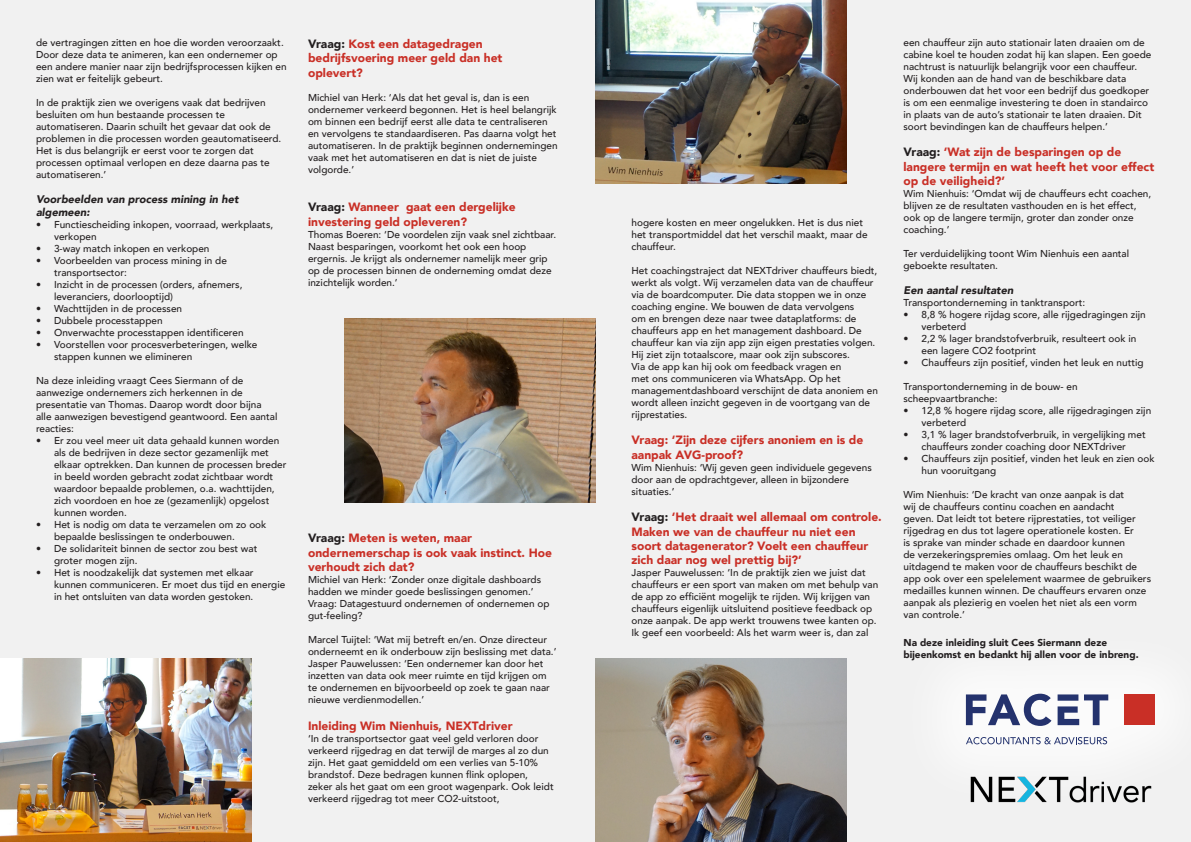
<style>
.page{position:relative;width:1191px;height:842px;background:#f1f1f1}
.page>*{position:absolute;margin:0;border:0;box-sizing:border-box;transform-origin:0 0}
.t1{font:900 12px/14.4px "Avenir";color:#c92f26}
.t2{font:italic 900 11px/13.2px "Avenir";color:#231f20}
.t3{font:500 10px/12px "Avenir";color:#231f20}
.t4{font:900 10px/12px "Avenir";color:#231f20}
.s1{color:#231f20}
</style>
<div class="page">
<div style="left:895px;top:623px;width:296px;height:190px;background:#f4f4f4"></div>
<svg style="left:966px;top:694px;width:85px;height:32px"></svg>
<div style="left:1124px;top:694px;width:31px;height:31px;background:#c92f26"></div>
<svg style="left:1057px;top:694px;width:51px;height:31px"></svg>
<svg style="left:966px;top:737px;width:141px;height:7px"></svg>
<img style="left:970px;top:776px;width:182px;height:27px">
<img style="left:0;top:658px;width:251px;height:184px">
<img style="left:344px;top:319px;width:251px;height:183px">
<img style="left:595px;top:0;width:252px;height:184px">
<img style="left:595px;top:658px;width:252px;height:184px">
<p class="t3" style="left:36px;top:36px;width:252px">de vertragingen zitten en hoe die worden veroorzaakt.<br>Door deze data te animeren, kan een ondernemer op een andere manier naar zijn bedrijfsprocessen kijken en zien wat er feitelijk gebeurt.</p>
<p class="t3" style="left:36px;top:96px;width:247px">In de praktijk zien we overigens vaak dat bedrijven besluiten om hun bestaande processen te automatiseren. Daarin schuilt het gevaar dat ook de problemen in die processen worden geautomatiseerd.<br>Het is dus belangrijk er eerst voor te zorgen dat processen optimaal verlopen en deze daarna pas te automatiseren.’</p>
<p class="t2" style="left:36px;top:193px;width:204px">Voorbeelden van process mining in het algemeen:</p>
<p class="t3" style="left:54px;top:218px;width:221px;text-indent:-18px">• Functiescheiding inkopen, voorraad, werkplaats, verkopen</p>
<p class="t3" style="left:36px;top:242px;width:175px">• 3-way match inkopen en verkopen</p>
<p class="t3" style="left:54px;top:254px;width:174px;text-indent:-18px">• Voorbeelden van process mining in de transportsector:</p>
<p class="t3" style="left:54px;top:278px;width:190px;text-indent:-18px">• Inzicht in de processen (orders, afnemers, leveranciers, doorlooptijd)</p>
<p class="t3" style="left:36px;top:302px;width:148px">• Wachttijden in de processen</p>
<p class="t3" style="left:36px;top:314px;width:128px">• Dubbele processtappen</p>
<p class="t3" style="left:36px;top:326px;width:209px">• Onverwachte processtappen identificeren</p>
<p class="t3" style="left:54px;top:338px;width:205px;text-indent:-18px">• Voorstellen voor procesverbeteringen, welke stappen kunnen we elimineren</p>
<p class="t3" style="left:36px;top:374px;width:243px">Na deze inleiding vraagt Cees Siermann of de aanwezige ondernemers zich herkennen in de presentatie van Thomas. Daarop wordt door bijna alle aanwezigen bevestigend geantwoord. Een aantal reacties:</p>
<p class="t3" style="left:54px;top:434px;width:234px;text-indent:-18px">• Er zou veel meer uit data gehaald kunnen worden als de bedrijven in deze sector gezamenlijk met elkaar optrekken. Dan kunnen de processen breder in beeld worden gebracht zodat zichtbaar wordt waardoor bepaalde problemen, o.a. wachttijden, zich voordoen en hoe ze (gezamenlijk) opgelost kunnen worden.</p>
<p class="t3" style="left:54px;top:518px;width:214px;text-indent:-18px">• Het is nodig om data te verzamelen om zo ook bepaalde beslissingen te onderbouwen.</p>
<p class="t3" style="left:54px;top:542px;width:205px;text-indent:-18px">• De solidariteit binnen de sector zou best wat groter mogen zijn.</p>
<p class="t3" style="left:54px;top:566px;width:233px;text-indent:-18px">• Het is noodzakelijk dat systemen met elkaar kunnen communiceren. Er moet dus tijd en energie in het ontsluiten van data worden gestoken.</p>
<p class="t1" style="left:308px;top:36px;width:196px"><span class="s1">Vraag:</span> Kost een datagedragen bedrijfsvoering meer geld dan het oplevert?</p>
<p class="t3" style="left:308px;top:91px;width:251px">Michiel van Herk: ‘Als dat het geval is, dan is een ondernemer verkeerd begonnen. Het is heel belangrijk om binnen een bedrijf eerst alle data te centraliseren en vervolgens te standaardiseren. Pas daarna volgt het automatiseren. In de praktijk beginnen ondernemingen vaak met het automatiseren en dat is niet de juiste volgorde.’</p>
<p class="t1" style="left:308px;top:200px;width:209px"><span class="s1">Vraag:</span> Wanneer gaat een dergelijke investering geld opleveren?</p>
<p class="t3" style="left:308px;top:228px;width:250px">Thomas Boeren: ‘De voordelen zijn vaak snel zichtbaar.<br>Naast besparingen, voorkomt het ook een hoop ergernis. Je krijgt als ondernemer namelijk meer grip op de processen binnen de onderneming omdat deze inzichtelijk worden.’</p>
<p class="t1" style="left:308px;top:531px;width:245px"><span class="s1">Vraag:</span> Meten is weten, maar ondernemerschap is ook vaak instinct. Hoe verhoudt zich dat?</p>
<p class="t3" style="left:308px;top:573px;width:235px">Michiel van Herk: ‘Zonder onze digitale dashboards hadden we minder goede beslissingen genomen.’</p>
<p class="t3" style="left:308px;top:597px;width:243px">Vraag: Datagestuurd ondernemen of ondernemen op gut-feeling?</p>
<p class="t3" style="left:308px;top:633px;width:250px">Marcel Tuijtel: ‘Wat mij betreft en/en. Onze directeur onderneemt en ik onderbouw zijn beslissing met data.’</p>
<p class="t3" style="left:308px;top:657px;width:243px">Jasper Pauwelussen: ‘Een ondernemer kan door het inzetten van data ook meer ruimte en tijd krijgen om te ondernemen en bijvoorbeeld op zoek te gaan naar nieuwe verdienmodellen.’</p>
<p class="t1" style="left:308px;top:718px;width:206px">Inleiding Wim Nienhuis, NEXTdriver</p>
<p class="t3" style="left:308px;top:732px;width:247px">‘In de transportsector gaat veel geld verloren door verkeerd rijgedrag en dat terwijl de marges al zo dun zijn. Het gaat gemiddeld om een verlies van 5-10% brandstof. Deze bedragen kunnen flink oplopen, zeker als het gaat om een groot wagenpark. Ook leidt verkeerd rijgedrag tot meer CO2-uitstoot,</p>
<p class="t3" style="left:631px;top:216px;width:237px">hogere kosten en meer ongelukken. Het is dus niet het transportmiddel dat het verschil maakt, maar de chauffeur.</p>
<p class="t3" style="left:631px;top:264px;width:248px">Het coachingstraject dat NEXTdriver chauffeurs biedt, werkt als volgt. Wij verzamelen data van de chauffeur via de boardcomputer. Die data stoppen we in onze coaching engine. We bouwen de data vervolgens<br>om en brengen deze naar twee dataplatforms: de chauffeurs app en het management dashboard. De chauffeur kan via zijn app zijn eigen prestaties volgen.<br>Hij ziet zijn totaalscore, maar ook zijn subscores.<br>Via de app kan hij ook om feedback vragen en<br>met ons communiceren via WhatsApp. Op het managementdashboard verschijnt de data anoniem en wordt alleen inzicht gegeven in de voortgang van de rijprestaties.</p>
<p class="t1" style="left:631px;top:433px;width:233px">Vraag: ‘Zijn deze cijfers anoniem en is de aanpak AVG-proof?</p>
<p class="t3" style="left:631px;top:461px;width:242px">Wim Nienhuis: ‘Wij geven geen individuele gegevens door aan de opdrachtgever, alleen in bijzondere situaties.’</p>
<p class="t1" style="left:631px;top:510px;width:252px"><span class="s1">Vraag:</span> ‘Het draait wel allemaal om controle.<br>Maken we van de chauffeur nu niet een soort datagenerator? Voelt een chauffeur zich daar nog wel prettig bij?’</p>
<p class="t3" style="left:631px;top:566px;width:248px">Jasper Pauwelussen: ‘In de praktijk zien we juist dat chauffeurs er een sport van maken om met behulp van de app zo efficiënt mogelijk te rijden. Wij krijgen van chauffeurs eigenlijk uitsluitend positieve feedback op onze aanpak. De app werkt trouwens twee kanten op.<br>Ik geef een voorbeeld: Als het warm weer is, dan zal</p>
<p class="t3" style="left:903px;top:36px;width:249px">een chauffeur zijn auto stationair laten draaien om de cabine koel te houden zodat hij kan slapen. Een goede nachtrust is natuurlijk belangrijk voor een chauffeur.<br>Wij konden aan de hand van de beschikbare data onderbouwen dat het voor een bedrijf dus goedkoper is om een eenmalige investering te doen in standairco in plaats van de auto’s stationair te laten draaien. Dit soort bevindingen kan de chauffeurs helpen.’</p>
<p class="t1" style="left:903px;top:145px;width:252px"><span class="s1">Vraag:</span> ‘Wat zijn de besparingen op de langere termijn en wat heeft het voor effect op de veiligheid?’</p>
<p class="t3" style="left:903px;top:187px;width:249px">Wim Nienhuis: ‘Omdat wij de chauffeurs echt coachen, blijven ze de resultaten vasthouden en is het effect, ook op de langere termijn, groter dan zonder onze coaching.’</p>
<p class="t3" style="left:903px;top:247px;width:227px">Ter verduidelijking toont Wim Nienhuis een aantal geboekte resultaten.</p>
<p class="t2" style="left:903px;top:284px;width:111px">Een aantal resultaten</p>
<p class="t3" style="left:903px;top:296px;width:183px">Transportonderneming in tanktransport:</p>
<p class="t3" style="left:921px;top:308px;width:226px;text-indent:-18px">• 8,8 % hogere rijdag score, alle rijgedragingen zijn verbeterd</p>
<p class="t3" style="left:921px;top:332px;width:216px;text-indent:-18px">• 2,2 % lager brandstofverbruik, resulteert ook in een lagere CO2 footprint</p>
<p class="t3" style="left:903px;top:356px;width:242px">• Chauffeurs zijn positief, vinden het leuk en nuttig</p>
<p class="t3" style="left:903px;top:380px;width:175px">Transportonderneming in de bouw- en scheepvaartbranche:</p>
<p class="t3" style="left:921px;top:404px;width:231px;text-indent:-18px">• 12,8 % hogere rijdag score, alle rijgedragingen zijn verbeterd</p>
<p class="t3" style="left:903px;top:428px;width:244px;text-align:center">• 3,1 % lager brandstofverbruik, in vergelijking met chauffeurs zonder coaching door NEXTdriver</p>
<p class="t3" style="left:921px;top:452px;width:235px;text-indent:-18px">• Chauffeurs zijn positief, vinden het leuk en zien ook hun vooruitgang</p>
<p class="t3" style="left:903px;top:488px;width:249px">Wim Nienhuis: ‘De kracht van onze aanpak is dat<br>wij de chauffeurs continu coachen en aandacht<br>geven. Dat leidt tot betere rijprestaties, tot veiliger rijgedrag en dus tot lagere operationele kosten. Er<br>is sprake van minder schade en daardoor kunnen<br>de verzekeringspremies omlaag. Om het leuk en uitdagend te maken voor de chauffeurs beschikt de app ook over een spelelement waarmee de gebruikers medailles kunnen winnen. De chauffeurs ervaren onze aanpak als plezierig en voelen het niet als een vorm van controle.’</p>
<p class="t4" style="left:903px;top:637px;width:237px">Na deze inleiding sluit Cees Siermann deze bijeenkomst en bedankt hij allen voor de inbreng.</p>
</div>
